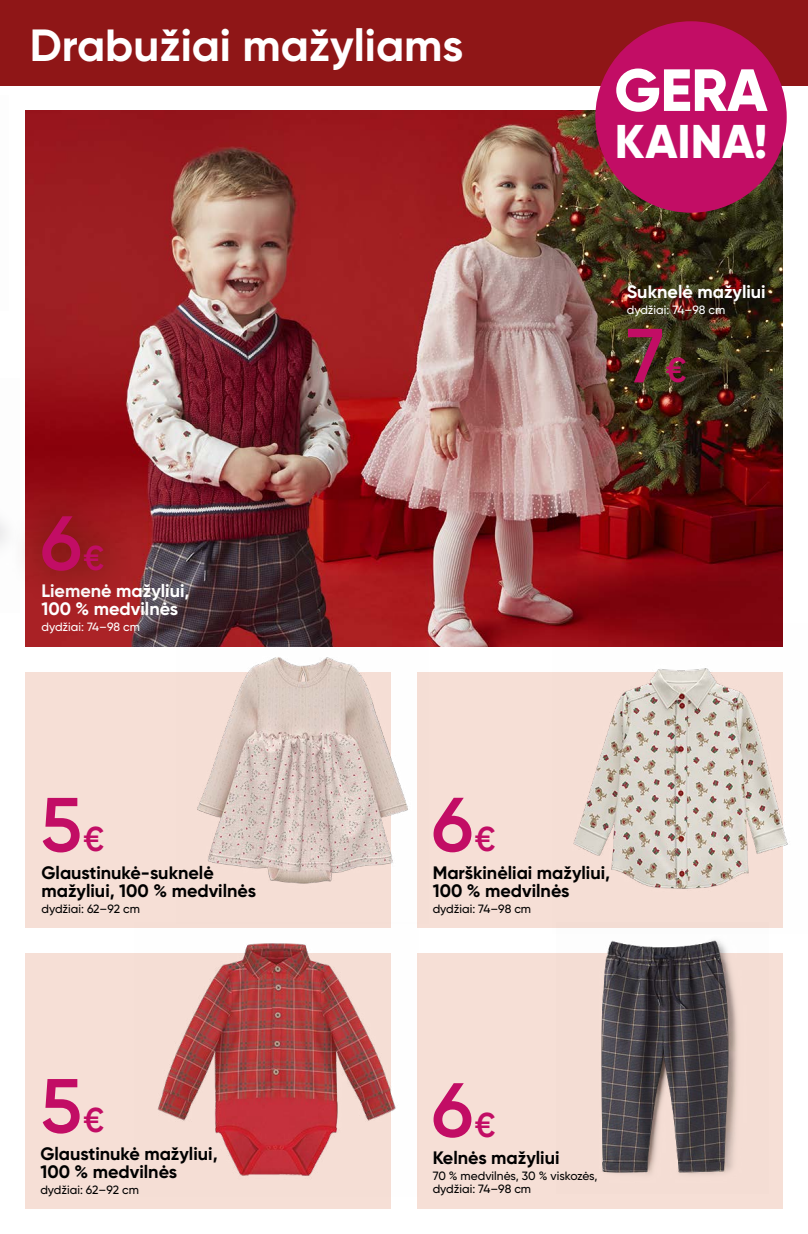
<style>
.page{position:relative;width:808px;height:1234px;background:#fff}
.page>*{position:absolute;margin:0;border:0;box-sizing:border-box;transform-origin:0 0}
.t1{font:600 76.5px "Gilroy";color:#c20d65}
.t2{font:800 59.4px "Gilroy";color:#fff}
.t3{font:800 47.25px "Gilroy";color:#fff}
.t4{font:700 45px "Gilroy";color:#fff}
.t5{font:700 18px/18px "Gilroy";color:#000}
.t6{font:700 18px/18px "Gilroy";color:#fff}
.t7{font:500 12px/13.5px "Gilroy";color:#000}
.t8{font:500 12px "Gilroy";color:#fff}
.s1{font-size:34.5px}
</style>
<div class="page">
<img style="left:26px;top:110px;width:756px;height:536px">
<div style="left:26px;top:672px;width:365px;height:255px;background:#f6dfd6"></div>
<div style="left:26px;top:952px;width:365px;height:256px;background:#f6dfd6"></div>
<div style="left:417px;top:952px;width:365px;height:256px;background:#f6dfd6"></div>
<div style="left:417px;top:672px;width:365px;height:255px;background:#f6dfd6"></div>
<div style="left:0;top:0;width:808px;height:85px;background:#8f1617"></div>
<img style="left:553px;top:623px;width:235px;height:305px">
<img style="left:134px;top:927px;width:284px;height:249px">
<img style="left:556px;top:922px;width:213px;height:253px">
<img style="left:176px;top:616px;width:253px;height:268px">
<div style="left:595px;top:21px;width:192px;height:192px;background:#c20d65;border-radius:50%"></div>
<div style="left:8px;top:481px;width:129px;height:124px;background:#421400;opacity:.4"></div>
<h3 class="t4" style="left:30px;top:17px;width:435px">Drabužiai mažyliams</h3>
<h1 class="t1" style="left:40px;top:495px;width:66px">6<span class="s1">€</span></h1>
<p class="t6" style="left:41px;top:582px;width:150px">Liemenė mažyliui,<br>100 % medvilnės</p>
<p class="t8" style="left:41px;top:619px;width:100px">dydžiai: 74–98 cm</p>
<h1 class="t1" style="left:40px;top:777px;width:66px">5<span class="s1">€</span></h1>
<h1 class="t1" style="left:432px;top:777px;width:66px">6<span class="s1">€</span></h1>
<h2 class="t2" style="left:614px;top:53px;width:155px">GERA</h2>
<h3 class="t3" style="left:615px;top:112px;width:154px">KAINA!</h3>
<p class="t6" style="left:627px;top:283px;width:140px">Suknelė mažyliui</p>
<p class="t8" style="left:627px;top:302px;width:100px">dydžiai: 74–98 cm</p>
<h1 class="t1" style="left:627px;top:308px;width:61px">7<span class="s1">€</span></h1>
<p class="t5" style="left:41px;top:863px;width:216px">Glaustinukė-suknelė mažyliui, 100 % medvilnės</p>
<p class="t7" style="left:41px;top:901px;width:100px">dydžiai: 62–92 cm</p>
<h1 class="t1" style="left:40px;top:1058px;width:66px">5<span class="s1">€</span></h1>
<p class="t5" style="left:40px;top:1144px;width:179px">Glaustinukė mažyliui,<br>100 % medvilnės</p>
<p class="t7" style="left:40px;top:1182px;width:100px">dydžiai: 62–92 cm</p>
<p class="t5" style="left:433px;top:863px;width:179px">Marškinėliai mažyliui,<br>100 % medvilnės</p>
<p class="t7" style="left:433px;top:901px;width:100px">dydžiai: 74–98 cm</p>
<h1 class="t1" style="left:432px;top:1062px;width:66px">6<span class="s1">€</span></h1>
<p class="t5" style="left:433px;top:1148px;width:128px">Kelnės mažyliui</p>
<p class="t7" style="left:433px;top:1168px;width:166px">70 % medvilnės, 30 % viskozės, dydžiai: 74–98 cm</p>
</div>
